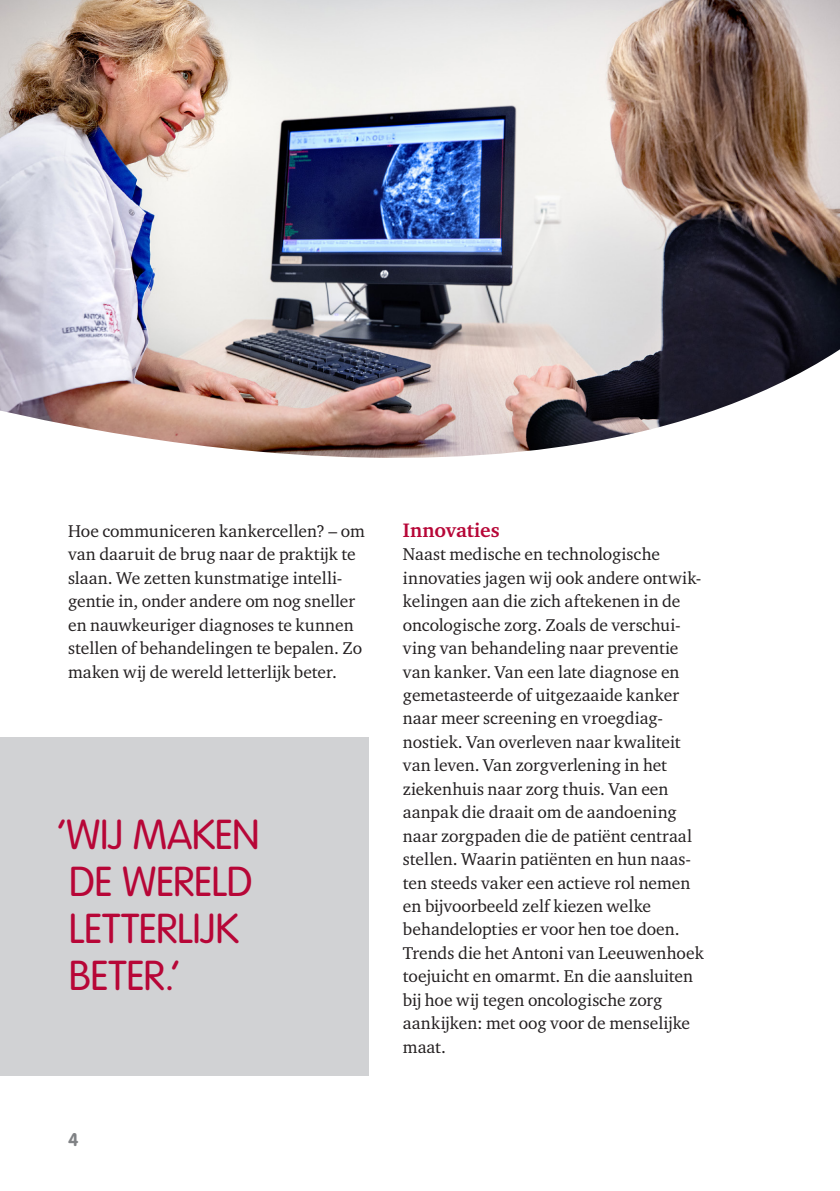
<style>
.page{position:relative;width:840px;height:1191px;background:#fff}
.page>*{position:absolute;margin:0;border:0;box-sizing:border-box;transform-origin:0 0}
.t1{font:300 41.2px/47px "VAG Rounded Std";letter-spacing:-.01em;color:#b70637}
.t2{font:700 20px "Charter ITC";letter-spacing:.005em;color:#b70637}
.par{font:700 18px "VAG Rounded";color:#808285}
.par-2{font:17.6px/23.4px "Charter ITC";color:#231f20}
</style>
<div class="page">
<img style="left:0;top:0;width:839px;height:349px">
<img style="left:0;top:349px;width:839px;height:109px">
<div style="left:0;top:737px;width:369px;height:339px;background:#d1d2d4"></div>
<p class="par-2" style="left:68px;top:519px;width:298px">Hoe communiceren kankercellen? – om van daaruit de brug naar de praktijk te slaan. We zetten kunstmatige intelli&shy;gentie in, onder andere om nog sneller en nauwkeuriger diagnoses te kunnen stellen of behandelingen te bepalen. Zo maken wij de wereld letterlijk beter.</p>
<p class="t2" style="left:403px;top:517px;width:98px">Innovaties</p>
<p class="par-2" style="left:403px;top:542px;width:302px">Naast medische en technologische innovaties jagen wij ook andere ontwik&shy;kelingen aan die zich aftekenen in de oncologische zorg. Zoals de verschui&shy;ving van behandeling naar preventie van kanker. Van een late diagnose en gemetasteerde of uitgezaaide kanker naar meer screening en vroegdiag&shy;nostiek. Van overleven naar kwaliteit van leven. Van zorgverlening in het ziekenhuis naar zorg thuis. Van een aanpak die draait om de aandoening naar zorgpaden die de patiënt centraal stellen. Waarin patiënten en hun naas&shy;ten steeds vaker een actieve rol nemen en bijvoorbeeld zelf kiezen welke behandelopties er voor hen toe doen.<br>Trends die het Antoni van Leeuwenhoek toejuicht en omarmt. En die aansluiten bij hoe wij tegen oncologische zorg aankijken: met oog voor de menselijke maat.</p>
<p class="t1" style="left:57px;top:812px;width:203px">‘WIJ MAKEN<br>DE WERELD<br>LETTERLIJK<br>BETER.’</p>
<p class="par" style="left:68px;top:1129px;width:12px">4</p>
</div>
